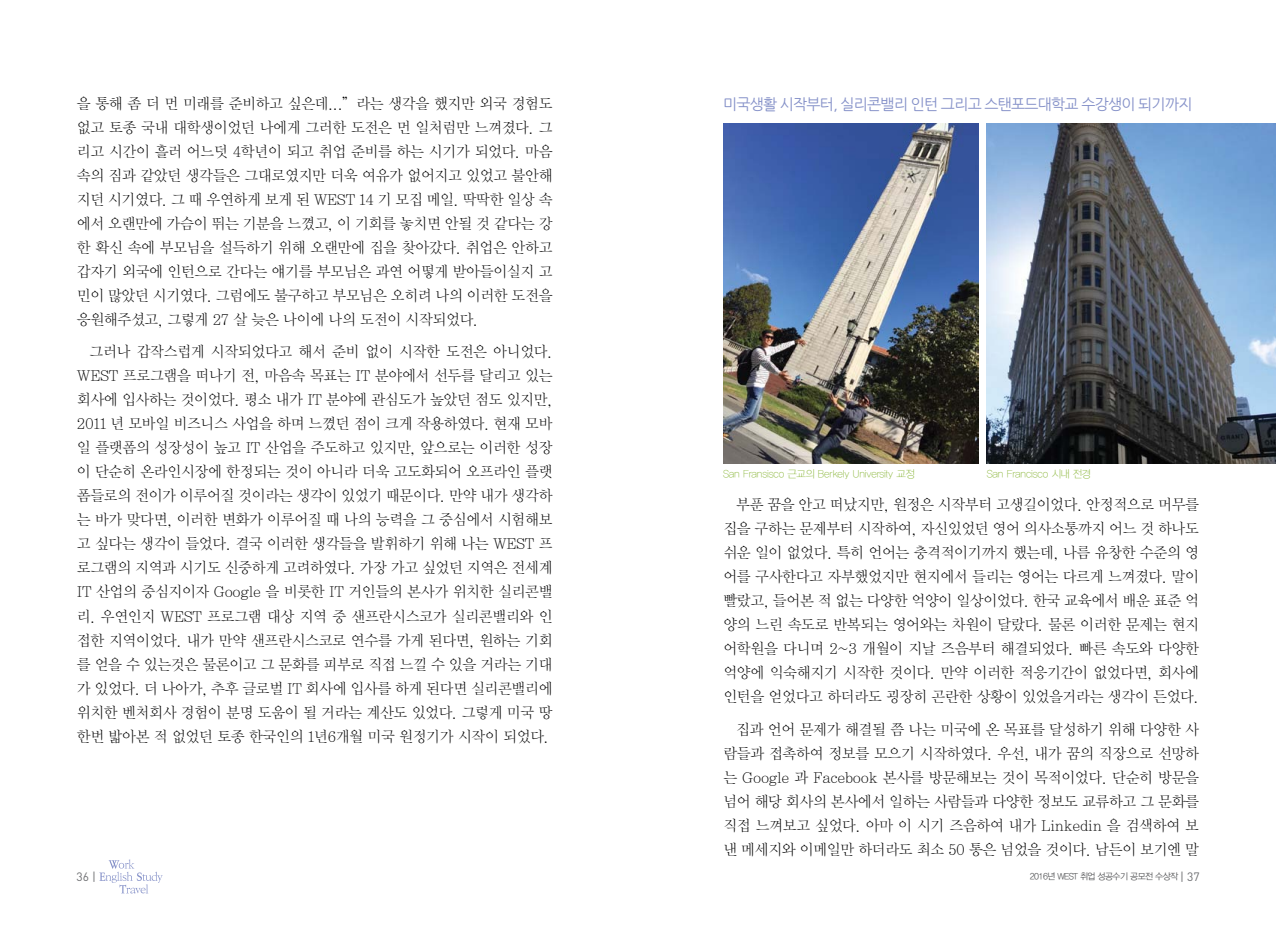
<style>
.page{position:relative;width:1276px;height:936px;background:#fff}
.page>*{position:absolute;margin:0;border:0;box-sizing:border-box;transform-origin:0 0}
.t1{font:15px/24px "Y Mj O11";letter-spacing:-.07em;color:#000;text-align:justify}
.t2{font:15px "Nanum Gothic";letter-spacing:-.05em;color:#8490c8}
.t3{font:12px "DIN";color:#6d6e71}
.t4{font:10.5px "YDIYGO310";letter-spacing:-.01em;color:#8db83f}
.t5{font:9px "YDIYGO320";letter-spacing:-.06em;color:#58595b}
.s1{font-family:"DIN";font-size:12px;color:#6d6e71}
</style>
<div class="page">
<svg style="left:99px;top:859px;width:64px;height:34px"></svg>
<img style="left:723px;top:123px;width:255px;height:340px">
<img style="left:986px;top:123px;width:290px;height:340px">
<p class="t1" style="left:77px;top:91px;width:478px">을 통해 좀 더 먼 미래를 준비하고 싶은데...”라는 생각을 했지만 외국 경험도 없고 토종 국내 대학생이었던 나에게 그러한 도전은 먼 일처럼만 느껴졌다. 그 리고 시간이 흘러 어느덧 4학년이 되고 취업 준비를 하는 시기가 되었다. 마음 속의 짐과 같았던 생각들은 그대로였지만 더욱 여유가 없어지고 있었고 불안해 지던 시기였다. 그 때 우연하게 보게 된 WEST 14 기 모집 메일. 딱딱한 일상 속 에서 오랜만에 가슴이 뛰는 기분을 느꼈고, 이 기회를 놓치면 안될 것 같다는 강 한 확신 속에 부모님을 설득하기 위해 오랜만에 집을 찾아갔다. 취업은 안하고 갑자기 외국에 인턴으로 간다는 얘기를 부모님은 과연 어떻게 받아들이실지 고 민이 많았던 시기였다. 그럼에도 불구하고 부모님은 오히려 나의 이러한 도전을 응원해주셨고, 그렇게 27 살 늦은 나이에 나의 도전이 시작되었다.</p>
<p class="t1" style="left:77px;top:340px;width:478px;text-indent:13px">그러나 갑작스럽게 시작되었다고 해서 준비 없이 시작한 도전은 아니었다.<br>WEST 프로그램을 떠나기 전, 마음속 목표는 IT 분야에서 선두를 달리고 있는 회사에 입사하는 것이었다. 평소 내가 IT 분야에 관심도가 높았던 점도 있지만, 2011 년 모바일 비즈니스 사업을 하며 느꼈던 점이 크게 작용하였다. 현재 모바 일 플랫폼의 성장성이 높고 IT 산업을 주도하고 있지만, 앞으로는 이러한 성장 이 단순히 온라인시장에 한정되는 것이 아니라 더욱 고도화되어 오프라인 플랫 폼들로의 전이가 이루어질 것이라는 생각이 있었기 때문이다. 만약 내가 생각하 는 바가 맞다면, 이러한 변화가 이루어질 때 나의 능력을 그 중심에서 시험해보 고 싶다는 생각이 들었다. 결국 이러한 생각들을 발휘하기 위해 나는 WEST 프 로그램의 지역과 시기도 신중하게 고려하였다. 가장 가고 싶었던 지역은 전세계 IT 산업의 중심지이자 Google 을 비롯한 IT 거인들의 본사가 위치한 실리콘밸 리. 우연인지 WEST 프로그램 대상 지역 중 샌프란시스코가 실리콘밸리와 인 접한 지역이었다. 내가 만약 샌프란시스코로 연수를 가게 된다면, 원하는 기회 를 얻을 수 있는것은 물론이고 그 문화를 피부로 직접 느낄 수 있을 거라는 기대 가 있었다. 더 나아가, 추후 글로벌 IT 회사에 입사를 하게 된다면 실리콘밸리에 위치한 벤처회사 경험이 분명 도움이 될 거라는 계산도 있었다. 그렇게 미국 땅 한번 밟아본 적 없었던 토종 한국인의 1년6개월 미국 원정기가 시작이 되었다.</p>
<p class="t2" style="left:723px;top:97px;width:471px">미국생활 시작부터, 실리콘밸리 인턴 그리고 스탠포드대학교 수강생이 되기까지</p>
<p class="t4" style="left:723px;top:468px;width:193px">San Fransisco 근교의 Berkely University 교정</p>
<p class="t4" style="left:986px;top:468px;width:106px">San Francisco 시내 전경</p>
<p class="t1" style="left:723px;top:492px;width:478px;text-indent:13px">부푼 꿈을 안고 떠났지만, 원정은 시작부터 고생길이었다. 안정적으로 머무를 집을 구하는 문제부터 시작하여, 자신있었던 영어 의사소통까지 어느 것 하나도 쉬운 일이 없었다. 특히 언어는 충격적이기까지 했는데, 나름 유창한 수준의 영 어를 구사한다고 자부했었지만 현지에서 들리는 영어는 다르게 느껴졌다. 말이 빨랐고, 들어본 적 없는 다양한 억양이 일상이었다. 한국 교육에서 배운 표준 억 양의 느린 속도로 반복되는 영어와는 차원이 달랐다. 물론 이러한 문제는 현지 어학원을 다니며 2~3 개월이 지날 즈음부터 해결되었다. 빠른 속도와 다양한 억양에 익숙해지기 시작한 것이다. 만약 이러한 적응기간이 없었다면, 회사에 인턴을 얻었다고 하더라도 굉장히 곤란한 상황이 있었을거라는 생각이 든었다.</p>
<p class="t1" style="left:723px;top:717px;width:478px;text-indent:13px">집과 언어 문제가 해결될 쯤 나는 미국에 온 목표를 달성하기 위해 다양한 사 람들과 접촉하여 정보를 모으기 시작하였다. 우선, 내가 꿈의 직장으로 선망하 는 Google 과 Facebook 본사를 방문해보는 것이 목적이었다. 단순히 방문을 넘어 해당 회사의 본사에서 일하는 사람들과 다양한 정보도 교류하고 그 문화를 직접 느껴보고 싶었다. 아마 이 시기 즈음하여 내가 Linkedin 을 검색하여 보 낸 메세지와 이메일만 하더라도 최소 50 통은 넘었을 것이다. 남든이 보기엔 말</p>
<p class="t3" style="left:77px;top:869px;width:21px">36 |</p>
<p class="t5" style="left:1030px;top:871px;width:171px">2016년 WEST 취업 성공수기 공모전 수상작 <span class="s1">| 37</span></p>
</div>
